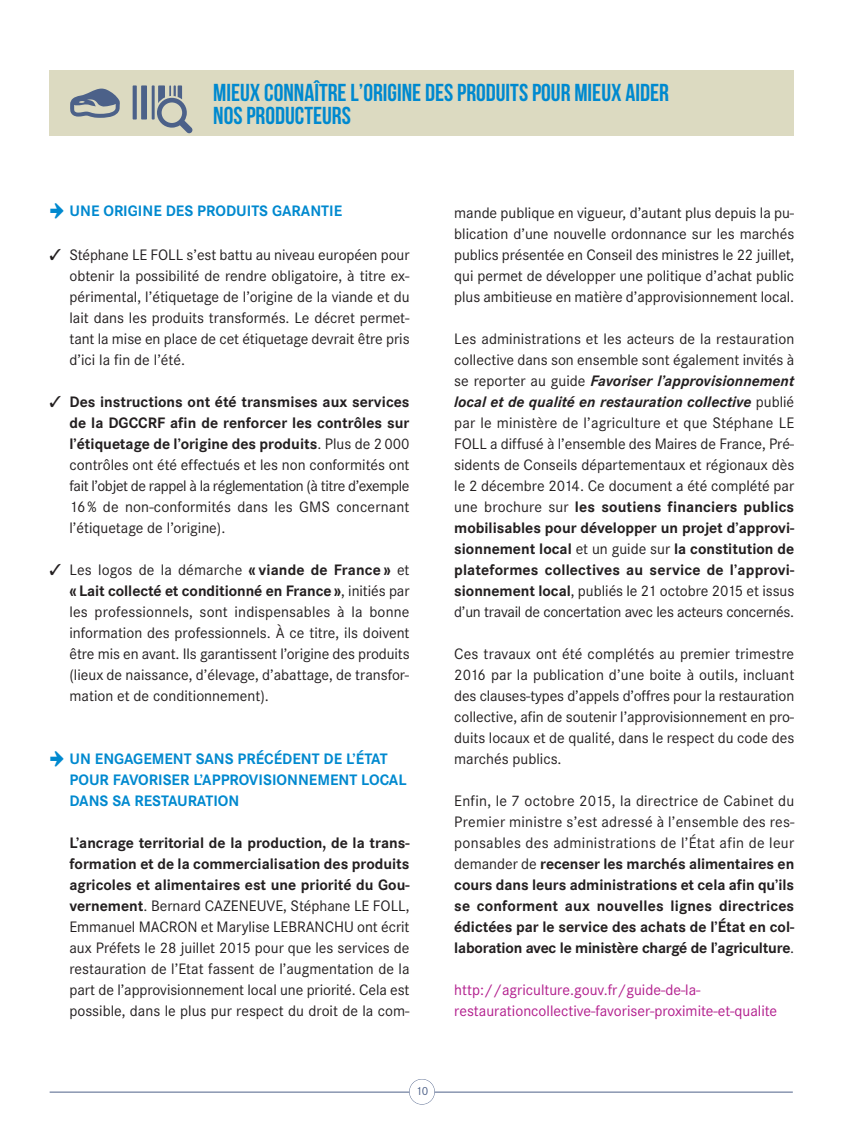
<style>
.page{position:relative;width:844px;height:1141px;background:#fff}
.page>*{position:absolute;margin:0;border:0;box-sizing:border-box;transform-origin:0 0}
.t1{font:700 24.5px/22.8px "Bebas Neue";color:#0089cf}
.t2{font:15.75px/21px "Corporate S";color:#231f20;text-align:justify}
.t3{font:700 15.75px/21px "Corporate S";letter-spacing:-.005em;color:#231f20;text-align:justify}
.t4{font:700 15.75px/21px "Corporate S";color:#0089cf}
.t5{font:15.75px/21px "Corporate S";color:#b21e8d}
.t6{font:12.25px "Corporate S";color:#4e6189}
.s1{font-family:"Arrowstfb";font-weight:400}
.s2{font-weight:700}
.s3{font-weight:700;font-style:italic}
.s4{font-weight:400}
</style>
<div class="page">
<hr style="left:50px;top:1092px;width:742px;height:1px;background:#4e6189">
<svg style="left:409px;top:1079px;width:25px;height:26px"></svg>
<div style="left:409px;top:1079px;width:25px;height:25px;background:#fff;border-radius:50%"></div>
<div style="left:50px;top:71px;width:743px;height:65px;background:#dcdac1"></div>
<svg style="left:133px;top:85px;width:4px;height:35px"></svg>
<div style="left:141px;top:85px;width:6px;height:35px;background:#4c6189"></div>
<hr style="left:152px;top:85px;width:3px;height:35px;background:#4c6189">
<svg style="left:157px;top:85px;width:36px;height:48px"></svg>
<svg style="left:70px;top:89px;width:50px;height:29px"></svg>
<h1 class="t1" style="left:213px;top:82px;width:457px">MIEUX CONNAÎTREL’ORIGINE DES PRODUITS POUR MIEUX AIDER<br>NOSPRODUCTEURS</h1>
<p class="t4" style="left:50px;top:200px;width:294px"><span class="s1">z</span> une oriGine des produits Garantie</p>
<p class="t2" style="left:69px;top:244px;width:341px;text-indent:-20px">✓ Stéphane LE FOLL s’est battu au niveau européen pour obtenir la possibilité de rendre obligatoire, à titre ex&shy;périmental, l’étiquetage de l’origine de la viande et du lait dans les produits transformés. Le décret permet&shy;tant la mise en place de cet étiquetage devrait être pris d’ici la fin de l’été.</p>
<p class="t2" style="left:69px;top:391px;width:341px;text-indent:-20px">✓ <span class="s2">des instructions ont été transmises aux services de la dGccrF afin de renforcer les contrôles sur l’étiquetage de l’origine des produits</span>. Plus de 2000 contrôles ont été effectués et les non conformités ont fait l’objet de rappel à la réglementation (à titre d’exemple 16% de non-conformités dans les GMS concernant l’étiquetage de l’origine).</p>
<p class="t2" style="left:69px;top:559px;width:341px;text-indent:-20px">✓ Les logos de la démarche <span class="s2">« viande de France »</span> et <span class="s2">«Lait collecté et conditionné en France»</span>, initiés par les professionnels, sont indispensables à la bonne information des professionnels. À ce titre, ils doivent être mis en avant. Ils garantissent l’origine des produits (lieux de naissance, d’élevage, d’abattage, de transfor&shy;mation et de conditionnement).</p>
<p class="t4" style="left:69px;top:748px;width:338px;text-indent:-20px"><span class="s1">z</span> un enGaGement sans précédent de L’état pour Favoriser L’approvisionnement LocaL dans sa restauration</p>
<p class="t2" style="left:69px;top:832px;width:341px"><span class="s2">L’ancrage territorial de la production, de la trans&shy;formation et de la commercialisation des produits agricoles et alimentaires est une priorité du Gou&shy;vernement</span>. Bernard CAZENEUVE, Stéphane LE FOLL, Emmanuel MACRON et Marylise LEBRANCHU ont écrit aux Préfets le 28 juillet 2015 pour que les services de restauration de l’Etat fassent de l’augmentation de la part de l’approvisionnement local une priorité. Cela est possible, dans le plus pur respect du droit de la com-</p>
<p class="t2" style="left:454px;top:202px;width:341px">mande publique en vigueur, d’autant plus depuis la pu&shy;blication d’une nouvelle ordonnance sur les marchés publics présentée en Conseil des ministres le 22 juillet, qui permet de développer une politique d’achat public plus ambitieuse en matière d’approvisionnement local.</p>
<p class="t2" style="left:454px;top:328px;width:341px">Les administrations et les acteurs de la restauration collective dans son ensemble sont également invités à se reporter au guide <span class="s3">Favoriser l’approvisionnement local et de qualité en restauration collective</span> publié par le ministère de l’agriculture et que Stéphane LE FOLL a diffusé à l’ensemble des Maires de France, Pré&shy;sidents de Conseils départementaux et régionaux dès le 2 décembre 2014. Ce document a été complété par une brochure sur <span class="s2">les soutiens financiers publics mobilisables pour développer un projet d’approvi&shy;sionnement local</span> et un guide sur <span class="s2">la constitution de plateformes collectives au service de l’approvi&shy;sionnement local</span>, publiés le 21 octobre 2015 et issus d’un travail de concertation avec les acteurs concernés.</p>
<p class="t2" style="left:454px;top:643px;width:341px">Ces travaux ont été complétés au premier trimestre 2016 par la publication d’une boite à outils, incluant des clauses-types d’appels d’offres pour la restauration collective, afin de soutenir l’approvisionnement en pro&shy;duits locaux et de qualité, dans le respect du code des marchés publics.</p>
<p class="t3" style="left:454px;top:790px;width:342px"><span class="s4">Enfin, le 7 octobre 2015, la directrice de Cabinet du Premier ministre s’est adressé à l’ensemble des res&shy;ponsables des administrations de l’État afin de leur demander de</span> recenser les marchés alimentaires en cours dans leurs administrations et cela afin qu’ils se conforment aux nouvelles lignes directrices édictées par le service des achats de l’état en col&shy;laboration avec le ministère chargé de l’agriculture<span class="s4">.</span></p>
<p class="t5" style="left:454px;top:979px;width:324px">http://agriculture.gouv.fr/guide-de-la&shy;restaurationcollective-favoriser-proximite-et-qualite</p>
<p class="t6" style="left:415px;top:1084px;width:14px">10</p>
</div>
